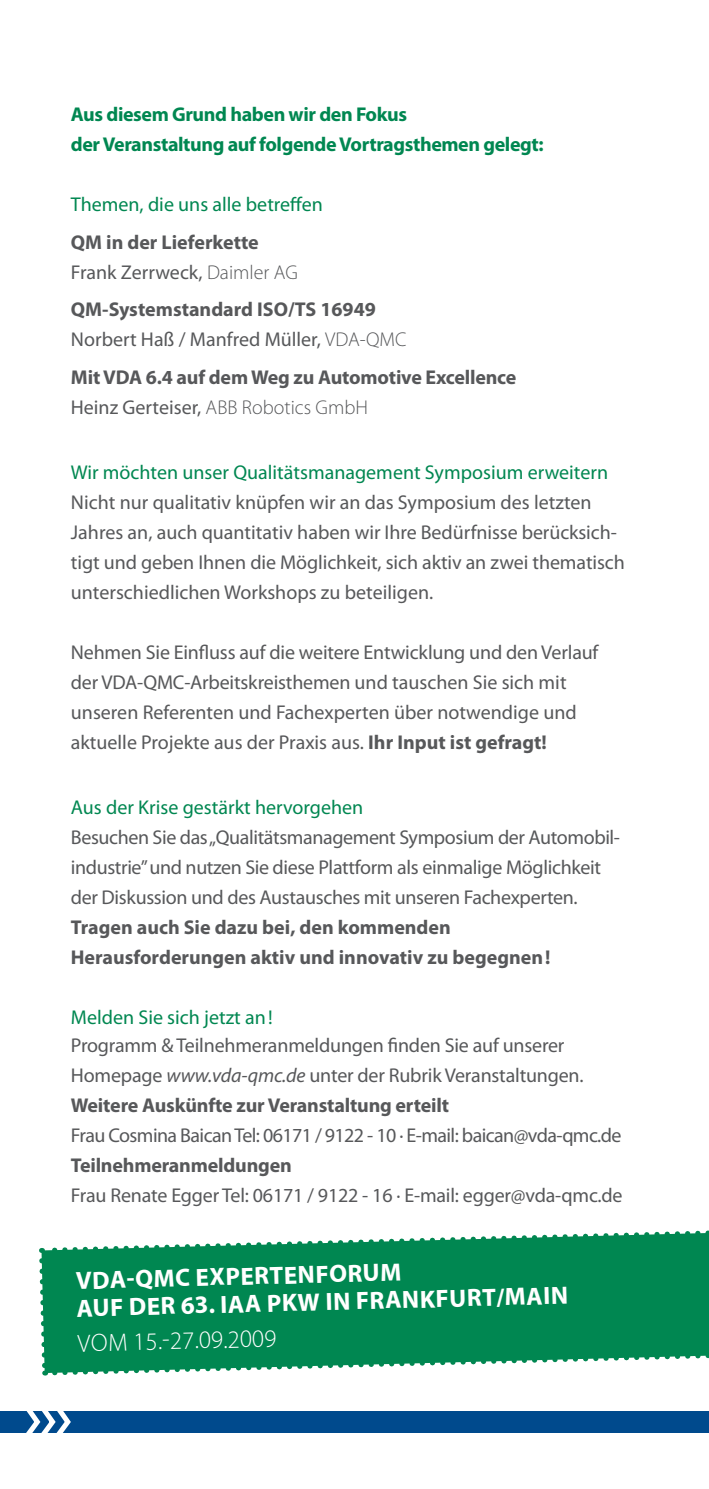
<style>
.page{position:relative;width:709px;height:1489px;background:#fff}
.page>*{position:absolute;margin:0;border:0;box-sizing:border-box;transform-origin:0 0}
.t1{font:700 25px "Myriad Pro";color:#fff}
.t2{font:300 25px "Myriad Pro";color:#fff}
.t3{font:20px/30px "Myriad Pro";letter-spacing:-.01em;color:#57585a}
.t4{font:700 20px/30px "Myriad Pro";color:#57585a}
.t5{font:20px "Myriad Pro";color:#008751}
.t6{font:700 20px/30px "Myriad Pro";letter-spacing:-.02em;color:#008751}
.t7{font:20px "Myriad Pro";letter-spacing:-.03em;color:#57585a}
.t8{font:300 20px "Myriad Pro";color:#57585a}
.s1{font-weight:400}
.s2{font-weight:300}
.s3{font-weight:700}
.s4{font-style:italic}
</style>
<div class="page">
<div style="left:0;top:1410px;width:709px;height:22px;background:#004a8d"></div>
<svg style="left:21px;top:1410px;width:53px;height:23px"></svg>
<svg style="left:39px;top:1230px;width:670px;height:146px;background:#26996b"></svg>
<p class="t6" style="left:71px;top:99px;width:474px">Aus diesem Grund haben wir den Fokus<br>der Veranstaltung auf folgende Vortragsthemen gelegt:</p>
<p class="t5" style="left:71px;top:192px;width:253px">Themen, die uns alle betreffen</p>
<p class="t4" style="left:71px;top:226px;width:228px">QM in der Lieferkette<br><span class="s1">Frank Zerrweck,</span> <span class="s2">Daimler AG</span></p>
<p class="t4" style="left:71px;top:294px;width:337px">QM-Systemstandard ISO/TS 16949<br><span class="s1">Norbert Haß / Manfred Müller,</span> <span class="s2">VDA-QMC</span></p>
<p class="t4" style="left:71px;top:361px;width:447px">Mit VDA 6.4 auf dem Weg zu Automotive Excellence<br><span class="s1">Heinz Gerteiser,</span> <span class="s2">ABB</span></p>
<p class="t8" style="left:242px;top:395px;width:128px">Robotics GmbH</p>
<p class="t5" style="left:71px;top:460px;width:539px">Wir möchten unser Qualitätsmanagement Symposium erweitern</p>
<p class="t3" style="left:71px;top:487px;width:555px">N icht nur qualitativ knüpfen wir an das Symposium des letzten Jahres an, auch quantitativ haben wir I hre Bedürfnisse berücksich&shy;tigt und geben I hnen die Möglichkeit, sich aktiv an zwei thematisch unterschiedlichen Workshops zu beteiligen.</p>
<p class="t3" style="left:71px;top:637px;width:530px">Nehmen Sie Einfluss auf die weitere Entwicklung und den Verlauf der VDA-QMC-Arbeitskreisthemen und tauschen Sie sich mit unseren Referenten und Fachexperten über notwendige und aktuelle Projekte aus der Praxis aus. <span class="s3">Ihr Input ist gefragt!</span></p>
<p class="t5" style="left:71px;top:795px;width:294px">Aus der Krise gestärkt hervorgehen</p>
<p class="t3" style="left:71px;top:822px;width:550px">Besuchen Sie das „Qualitätsmanagement Symposium der Automobil&shy;industrie” und nutzen Sie diese Plattform als einmalige Möglichkeit der Diskussion und des Austausches mit unseren Fachexperten.</p>
<p class="t4" style="left:71px;top:911px;width:481px">Tragen auch Sie dazu bei, den kommenden<br>Herausforderungen aktiv und innovativ zu begegnen!</p>
<p class="t5" style="left:71px;top:1005px;width:203px">Melden Sie sich jetzt an !</p>
<p class="t3" style="left:71px;top:1029px;width:514px">Programm &amp; Teilnehmeranmeldungen finden Sie auf unserer<br>Homepage <span class="s4">www.vda-qmc.de</span> unter der Rubrik Veranstaltungen.<br><span class="s3">Weitere Auskünfte zur Veranstaltung erteilt</span></p>
<p class="t7" style="left:71px;top:1122px;width:552px">Frau Cosmina Baican Tel: 06171 / 9122 - 10 · E-mail: baican@vda-qmc.de</p>
<p class="t4" style="left:71px;top:1149px;width:222px">Teilnehmeranmeldungen</p>
<p class="t3" style="left:71px;top:1179px;width:553px">Frau Renate Egger Tel: 06171 / 9122 - 16 · E-mail: egger@vda-qmc.de</p>
<p class="t1" style="left:75px;top:1265px;width:224px;rotate:-2deg">VD A-QMC Expertenf</p>
<p class="t1" style="left:328px;top:1257px;width:74px;rotate:-2deg">orum</p>
<p class="t1" style="left:128px;top:1292px;width:438px;rotate:-2deg">der 63. IAA PK W in Fran kfu rt/Ma in</p>
<p class="t2" style="left:133px;top:1327px;width:144px;rotate:-2deg">15.-27.09.2009</p>
</div>
